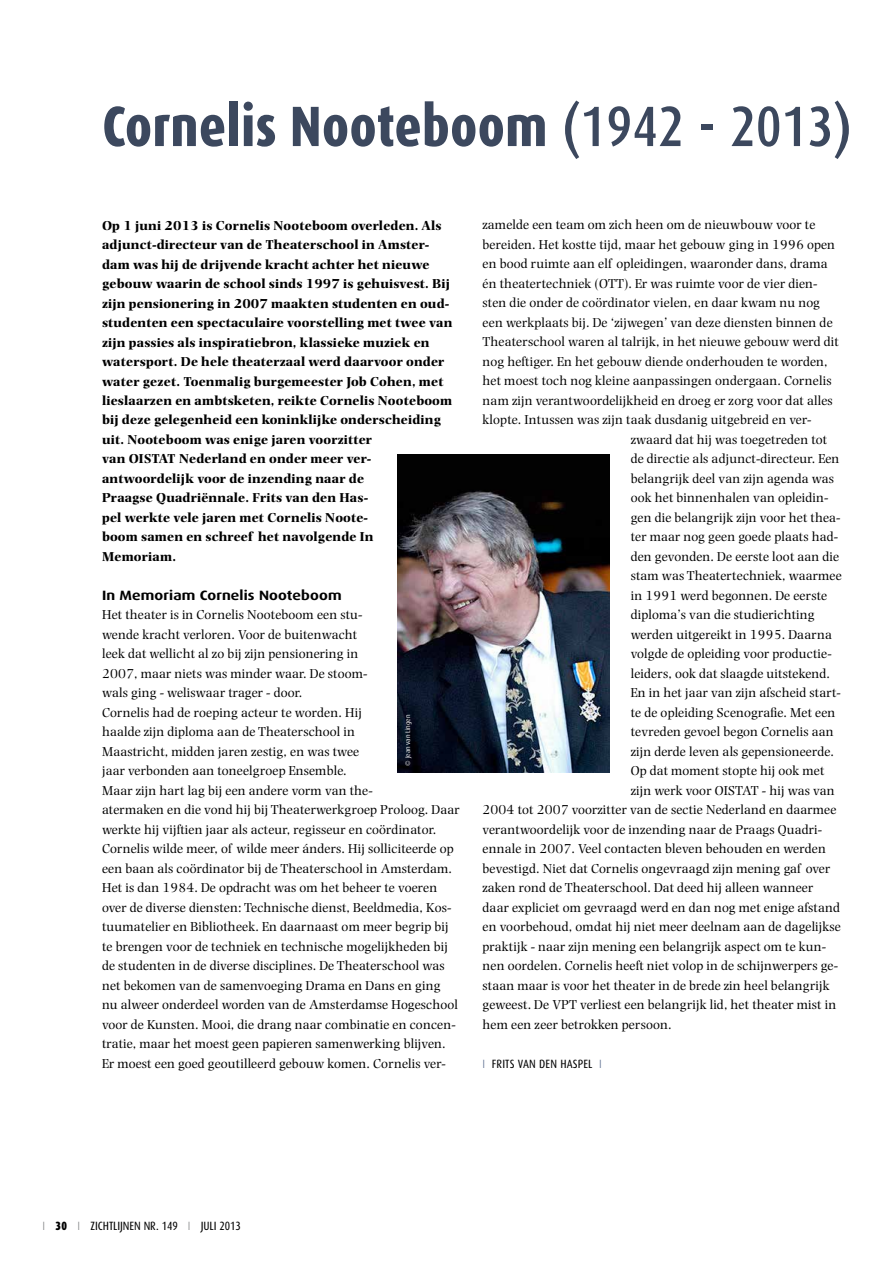
<style>
.page{position:relative;width:893px;height:1263px;background:#fff}
.page>*{position:absolute;margin:0;border:0;box-sizing:border-box;transform-origin:0 0}
.t1{font:800 57px "Dax Condensed";color:#3c485e}
.t2{font:13.5px/19.5px "Photina";letter-spacing:.01em;color:#000}
.t3{font:700 13.5px/19.5px "Photina";letter-spacing:.01em;color:#000}
.t4{font:700 13.5px "Dax Wide";letter-spacing:.01em;color:#000}
.t5{font:12px "Dax Condensed";letter-spacing:-.005em;color:#000}
.t6{font:6.75px "Dax";letter-spacing:-.01em;color:#fff}
.s1{font-weight:500}
.s2{font-weight:300;color:#617494}
.s3{font-weight:300;color:#87888a}
.s4{font-weight:900}
</style>
<div class="page">
<img style="left:398px;top:454px;width:211px;height:318px">
<h1 class="t1" style="left:102px;top:95px;width:751px">Cornelis Nooteboom <span class="s1">(1942 - 2013)</span></h1>
<p class="t3" style="left:102px;top:215px;width:352px">Op 1 juni 2013 is Cornelis Nooteboom overleden. Als adjunct-directeur van de Theaterschool in Amster&shy;dam was hij de drijvende kracht achter het nieuwe gebouw waarin de school sinds 1997 is gehuisvest. Bij zijn pensionering in 2007 maakten studenten en oud&shy;studenten een spectaculaire voorstelling met twee van zijn passies als inspiratiebron, klassieke muziek en watersport. De hele theaterzaal werd daarvoor onder water gezet. Toenmalig burgemeester Job Cohen, met lieslaarzen en ambtsketen, reikte Cornelis Nooteboom bij deze gelegenheid een koninklijke onderscheiding uit. Nooteboom was enige jaren voorzitter<br>van OISTAT Nederland en onder meer ver&shy;antwoordelijk voor de inzending naar de<br>Praagse Quadriënnale. Frits van den Has-<br>pel werkte vele jaren met Cornelis Noote-<br>boom samen en schreef het navolgende In<br>Memoriam.</p>
<p class="t4" style="left:102px;top:588px;width:241px">In Memoriam Cornelis Nooteboom</p>
<p class="t2" style="left:102px;top:605px;width:359px">Het theater is in Cornelis Nooteboom een stu-<br>wende kracht verloren. Voor de buitenwacht<br>leek dat wellicht al zo bij zijn pensionering in<br>2007, maar niets was minder waar. De stoom-<br>wals ging - weliswaar trager - door.<br>Cornelis had de roeping acteur te worden. Hij<br>haalde zijn diploma aan de Theaterschool in<br>Maastricht, midden jaren zestig, en was twee<br>jaar verbonden aan toneelgroep Ensemble.<br>Maar zijn hart lag bij een andere vorm van the-<br>atermaken en die vond hij bij Theaterwerkgroep Proloog. Daar werkte hij vijftien jaar als acteur, regisseur en coördinator.<br>Cornelis wilde meer, of wilde meer ánders. Hij solliciteerde op een baan als coördinator bij de Theaterschool in Amsterdam.<br>Het is dan 1984. De opdracht was om het beheer te voeren over de diverse diensten: Technische dienst, Beeldmedia, Kos&shy;tuumatelier en Bibliotheek. En daarnaast om meer begrip bij te brengen voor de techniek en technische mogelijkheden bij de studenten in de diverse disciplines. De Theaterschool was net bekomen van de samenvoeging Drama en Dans en ging nu alweer onderdeel worden van de Amsterdamse Hogeschool voor de Kunsten. Mooi, die drang naar combinatie en concen&shy;tratie, maar het moest geen papieren samenwerking blijven.<br>Er moest een goed geoutilleerd gebouw komen. Cornelis ver-</p>
<p class="t6" style="left:404px;top:766px;width:52px;rotate:-90deg">© Jean van Lingen</p>
<p class="t2" style="left:483px;top:215px;width:334px">zamelde een team om zich heen om de nieuwbouw voor te</p>
<p class="t2" style="left:483px;top:235px;width:354px">bereiden. Het kostte tijd, maar het gebouw ging in 1996 open</p>
<p class="t2" style="left:483px;top:254px;width:347px">en bood ruimte aan elf opleidingen, waaronder dans, drama</p>
<p class="t2" style="left:483px;top:274px;width:336px">én theatertechniek (OTT). Er was ruimte voor de vier dien-</p>
<p class="t2" style="left:483px;top:293px;width:339px">sten die onder de coördinator vielen, en daar kwam nu nog</p>
<p class="t2" style="left:483px;top:313px;width:352px">een werkplaats bij. De ‘zijwegen’ van deze diensten binnen de</p>
<p class="t2" style="left:483px;top:332px;width:358px">Theaterschool waren al talrijk, in het nieuwe gebouw werd dit</p>
<p class="t2" style="left:483px;top:352px;width:347px">nog heftiger. En het gebouw diende onderhouden te worden,</p>
<p class="t2" style="left:483px;top:371px;width:350px">het moest toch nog kleine aanpassingen ondergaan. Cornelis</p>
<p class="t2" style="left:483px;top:391px;width:352px">nam zijn verantwoordelijkheid en droeg er zorg voor dat alles</p>
<p class="t2" style="left:483px;top:410px;width:330px">klopte. Intussen was zijn taak dusdanig uitgebreid en ver-</p>
<p class="t2" style="left:631px;top:430px;width:198px">zwaard dat hij was toegetreden tot</p>
<p class="t2" style="left:631px;top:449px;width:210px">de directie als adjunct-directeur. Een</p>
<p class="t2" style="left:631px;top:469px;width:205px">belangrijk deel van zijn agenda was</p>
<p class="t2" style="left:631px;top:488px;width:199px">ook het binnenhalen van opleidin-</p>
<p class="t2" style="left:631px;top:508px;width:211px">gen die belangrijk zijn voor het thea-</p>
<p class="t2" style="left:631px;top:527px;width:209px">ter maar nog geen goede plaats had-</p>
<p class="t2" style="left:631px;top:547px;width:210px">den gevonden. De eerste loot aan die</p>
<p class="t2" style="left:631px;top:566px;width:213px">stam was Theatertechniek, waarmee</p>
<p class="t2" style="left:631px;top:586px;width:198px">in 1991 werd begonnen. De eerste</p>
<p class="t2" style="left:631px;top:605px;width:185px">diploma’s van die studierichting</p>
<p class="t2" style="left:631px;top:625px;width:203px">werden uitgereikt in 1995. Daarna</p>
<p class="t2" style="left:631px;top:644px;width:202px">volgde de opleiding voor productie-</p>
<p class="t2" style="left:631px;top:663px;width:201px">leiders, ook dat slaagde uitstekend.</p>
<p class="t2" style="left:631px;top:683px;width:212px">En in het jaar van zijn afscheid start-</p>
<p class="t2" style="left:631px;top:702px;width:206px">te de opleiding Scenografie. Met een</p>
<p class="t2" style="left:631px;top:722px;width:204px">tevreden gevoel begon Cornelis aan</p>
<p class="t2" style="left:631px;top:741px;width:205px">zijn derde leven als gepensioneerde.</p>
<p class="t2" style="left:631px;top:761px;width:195px">Op dat moment stopte hij ook met</p>
<p class="t2" style="left:631px;top:780px;width:205px">zijn werk voor OISTAT - hij was van</p>
<p class="t2" style="left:483px;top:800px;width:355px">2004 tot 2007 voorzitter van de sectie Nederland en daarmee</p>
<p class="t2" style="left:483px;top:819px;width:341px">verantwoordelijk voor de inzending naar de Praags Quadri-</p>
<p class="t2" style="left:483px;top:839px;width:345px">ennale in 2007. Veel contacten bleven behouden en werden</p>
<p class="t2" style="left:483px;top:858px;width:349px">bevestigd. Niet dat Cornelis ongevraagd zijn mening gaf over</p>
<p class="t2" style="left:483px;top:878px;width:332px">zaken rond de Theaterschool. Dat deed hij alleen wanneer</p>
<p class="t2" style="left:483px;top:897px;width:359px">daar expliciet om gevraagd werd en dan nog met enige afstand</p>
<p class="t2" style="left:483px;top:917px;width:360px">en voorbehoud, omdat hij niet meer deelnam aan de dagelijkse</p>
<p class="t2" style="left:483px;top:936px;width:345px">praktijk - naar zijn mening een belangrijk aspect om te kun-</p>
<p class="t2" style="left:483px;top:956px;width:357px">nen oordelen. Cornelis heeft niet volop in de schijnwerpers ge-</p>
<p class="t2" style="left:483px;top:975px;width:348px">staan maar is voor het theater in de brede zin heel belangrijk</p>
<p class="t2" style="left:483px;top:995px;width:355px">geweest. De VPT verliest een belangrijk lid, het theater mist in</p>
<p class="t2" style="left:483px;top:1014px;width:190px">hem een zeer betrokken persoon.</p>
<p class="t5" style="left:483px;top:1057px;width:121px"><span class="s2">I</span> Frits van den Haspel <span class="s2">I</span></p>
<p class="t5" style="left:43px;top:1219px;width:59px"><span class="s3">I</span> <span class="s4">30</span> <span class="s3">I</span> ZICHTLIJNEN</p>
<p class="t5" style="left:144px;top:1219px;width:99px">NR. 149 <span class="s3">I</span> juli 2013</p>
</div>
